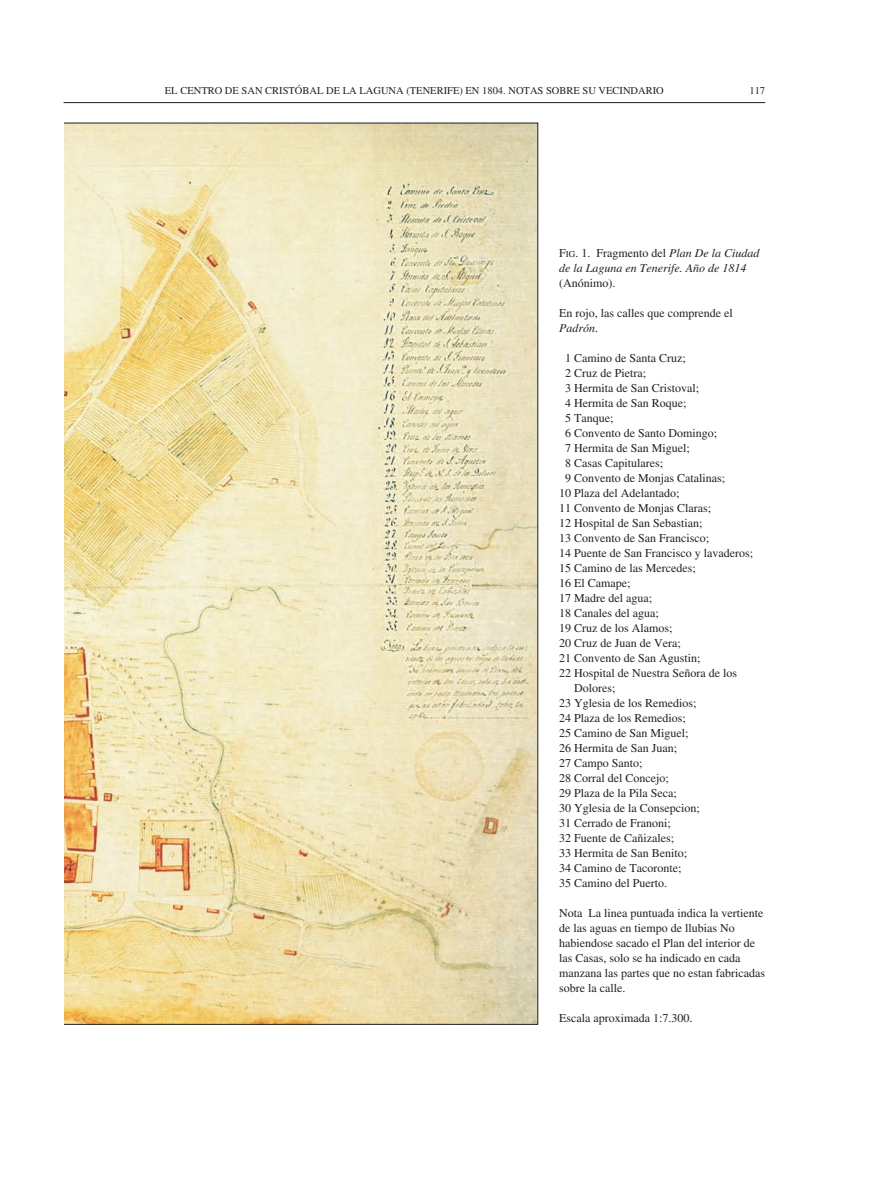
<style>
.page{position:relative;width:893px;height:1191px;background:#fff}
.page>*{position:absolute;margin:0;border:0;box-sizing:border-box;transform-origin:0 0}
.t1{font:12px/15px "Times";color:#231f20}
.t2{font:italic 12px/15px "Times";color:#231f20}
.t3{font:10.5px "Times";color:#231f20}
.s1{font-style:normal}
.s2{font-style:normal;font-size:9px}
.s3{font-style:italic}
.s4{color:#fff}
</style>
<div class="page">
<hr style="left:64px;top:102px;width:701px;height:1px;background:#231f20">
<img style="left:64px;top:125px;width:472px;height:897px">
<p class="t3" style="left:165px;top:86px;width:500px">EL CENTRO DE SAN CRISTÓBAL DE LA LAGUNA (TENERIFE) EN 1804. NOTAS SOBRE SU VECINDARIO</p>
<p class="t3" style="left:749px;top:86px;width:17px">117</p>
<p class="t2" style="left:559px;top:246px;width:202px"><span class="s1">F</span><span class="s2">IG</span><span class="s1">. 1. Fragmento del</span> Plan De la Ciudad de la Laguna en Tenerife. Año de 1814</p>
<p class="t1" style="left:559px;top:276px;width:58px">(Anónimo).</p>
<p class="t1" style="left:559px;top:306px;width:175px">En rojo, las calles que comprende el<br><span class="s3">Padrón</span>.</p>
<p class="t1" style="left:559px;top:351px;width:128px"><span class="s4">1</span>1 Camino de Santa Cruz;</p>
<p class="t1" style="left:559px;top:366px;width:88px"><span class="s4">1</span>2 Cruz de Pietra;</p>
<p class="t1" style="left:559px;top:381px;width:141px"><span class="s4">1</span>3 Hermita de San Cristoval;</p>
<p class="t1" style="left:559px;top:396px;width:129px"><span class="s4">1</span>4 Hermita de San Roque;</p>
<p class="t1" style="left:559px;top:411px;width:56px"><span class="s4">1</span>5 Tanque;</p>
<p class="t1" style="left:559px;top:426px;width:159px"><span class="s4">1</span>6 Convento de Santo Domingo;</p>
<p class="t1" style="left:559px;top:441px;width:132px"><span class="s4">1</span>7 Hermita de San Miguel;</p>
<p class="t1" style="left:559px;top:456px;width:105px"><span class="s4">1</span>8 Casas Capitulares;</p>
<p class="t1" style="left:559px;top:471px;width:167px"><span class="s4">1</span>9 Convento de Monjas Catalinas;</p>
<p class="t1" style="left:559px;top:486px;width:122px">10 Plaza del Adelantado;</p>
<p class="t1" style="left:559px;top:501px;width:153px">11 Convento de Monjas Claras;</p>
<p class="t1" style="left:559px;top:516px;width:145px">12 Hospital de San Sebastian;</p>
<p class="t1" style="left:559px;top:531px;width:151px">13 Convento de San Francisco;</p>
<p class="t1" style="left:559px;top:546px;width:195px">14 Puente de San Francisco y lavaderos;</p>
<p class="t1" style="left:559px;top:561px;width:138px">15 Camino de las Mercedes;</p>
<p class="t1" style="left:559px;top:576px;width:73px">16 El Camape;</p>
<p class="t1" style="left:559px;top:591px;width:94px">17 Madre del agua;</p>
<p class="t1" style="left:559px;top:606px;width:101px">18 Canales del agua;</p>
<p class="t1" style="left:559px;top:621px;width:115px">19 Cruz de los Alamos;</p>
<p class="t1" style="left:559px;top:636px;width:123px">20 Cruz de Juan de Vera;</p>
<p class="t1" style="left:559px;top:651px;width:143px">21 Convento de San Agustin;</p>
<p class="t1" style="left:559px;top:666px;width:179px">22 Hospital de Nuestra Señora de los</p>
<p class="t1" style="left:574px;top:681px;width:43px">Dolores;</p>
<p class="t1" style="left:559px;top:696px;width:139px">23 Yglesia de los Remedios;</p>
<p class="t1" style="left:559px;top:711px;width:128px">24 Plaza de los Remedios;</p>
<p class="t1" style="left:559px;top:726px;width:131px">25 Camino de San Miguel;</p>
<p class="t1" style="left:559px;top:741px;width:119px">26 Hermita de San Juan;</p>
<p class="t1" style="left:559px;top:756px;width:85px">27 Campo Santo;</p>
<p class="t1" style="left:559px;top:771px;width:111px">28 Corral del Concejo;</p>
<p class="t1" style="left:559px;top:786px;width:119px">29 Plaza de la Pila Seca;</p>
<p class="t1" style="left:559px;top:801px;width:142px">30 Yglesia de la Consepcion;</p>
<p class="t1" style="left:559px;top:816px;width:113px">31 Cerrado de Franoni;</p>
<p class="t1" style="left:559px;top:831px;width:116px">32 Fuente de Cañizales;</p>
<p class="t1" style="left:559px;top:846px;width:129px">33 Hermita de San Benito;</p>
<p class="t1" style="left:559px;top:861px;width:124px">34 Camino de Tacoronte;</p>
<p class="t1" style="left:559px;top:876px;width:109px">35 Camino del Puerto.</p>
<p class="t1" style="left:559px;top:906px;width:207px">Nota La linea puntuada indica la vertiente de las aguas en tiempo de llubias No habiendose sacado el Plan del interior de las Casas, solo se ha indicado en cada manzana las partes que no estan fabricadas sobre la calle.</p>
<p class="t1" style="left:559px;top:1011px;width:135px">Escala aproximada 1:7.300.</p>
</div>
